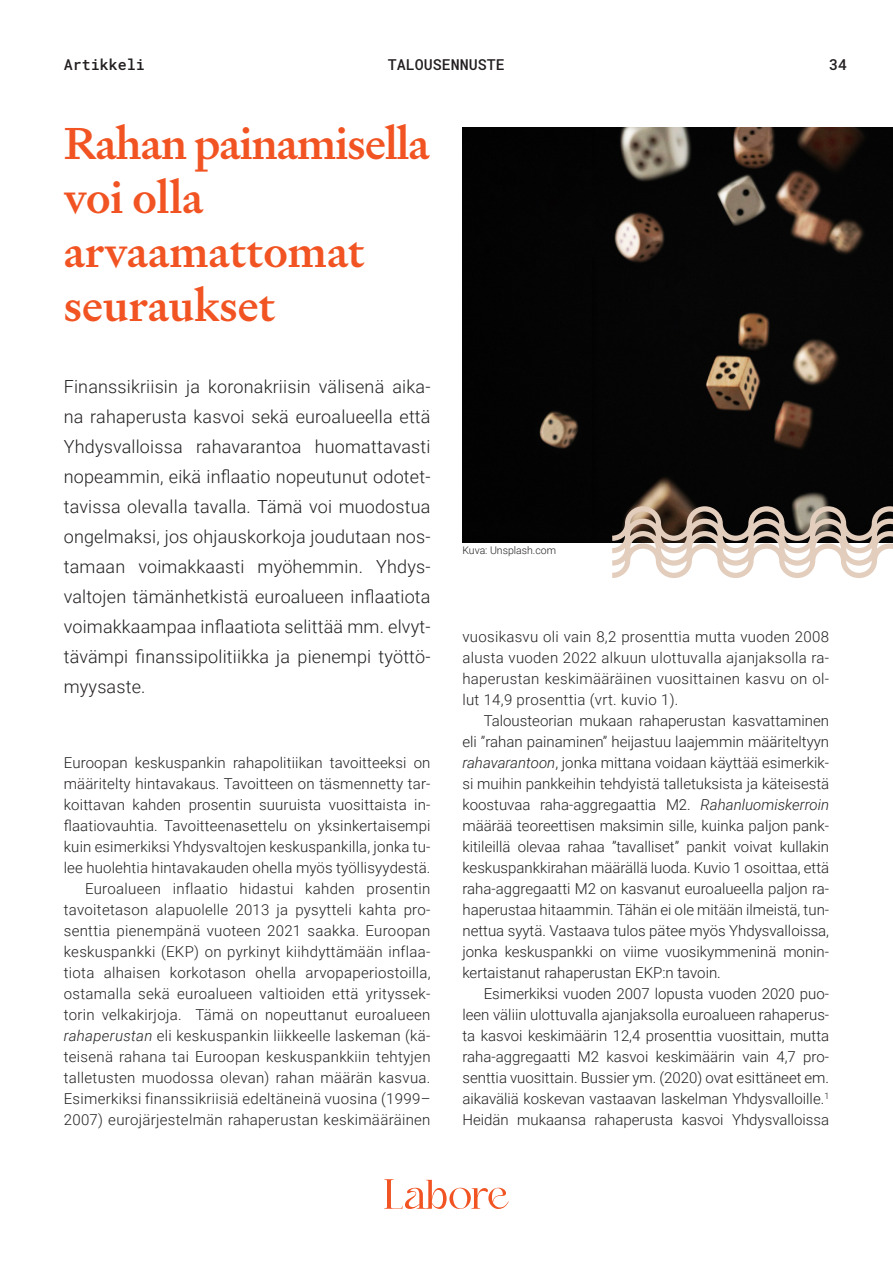
<style>
.page{position:relative;width:893px;height:1263px;background:#fff}
.page>*{position:absolute;margin:0;border:0;box-sizing:border-box;transform-origin:0 0}
.Otsikko{font:500 45px/54px "Signifier";color:#f15422}
.Ingressi{font:300 18px/30px "Roboto";letter-spacing:.01em;color:#231f20;text-align:justify}
.Leipis{font:300 15px/21px "Roboto";color:#231f20;text-align:justify}
.Leipis_ilman_sisenny{font:300 15px/21px "Roboto";letter-spacing:.01em;color:#231f20;text-align:justify}
.t1{font:500 15px "Roboto Mono";color:#231f20}
.Viite{font:300 10.5px "Roboto";color:#231f20}
.s1{font-style:italic}
</style>
<div class="page">
<svg style="left:384px;top:1179px;width:125px;height:30px"></svg>
<img style="left:462px;top:127px;width:431px;height:415px">
<svg style="left:607px;top:504px;width:286px;height:74px"></svg>
<p class="t1" style="left:64px;top:54px;width:82px">Artikkeli</p>
<p class="t1" style="left:388px;top:54px;width:118px">TALOUSENNUSTE</p>
<p class="t1" style="left:829px;top:54px;width:19px">34</p>
<p class="Otsikko" style="left:64px;top:117px;width:368px">Rahan painamisella voi olla arvaamattomat seuraukset</p>
<p class="Ingressi" style="left:64px;top:371px;width:368px">Finanssikriisin ja koronakriisin välisenä aika&shy;na rahaperusta kasvoi sekä euroalueella että Yhdysvalloissa rahavarantoa huomattavasti nopeammin, eikä inflaatio nopeutunut odotet&shy;tavissa olevalla tavalla. Tämä voi muodostua ongelmaksi, jos ohjauskorkoja joudutaan nos&shy;tamaan voimakkaasti myöhemmin. Yhdys&shy;valtojen tämänhetkistä euroalueen inflaatiota voimakkaampaa inflaatiota selittää mm. elvyt&shy;tävämpi finanssipolitiikka ja pienempi työttö&shy;myysaste.</p>
<p class="Leipis_ilman_sisenny" style="left:64px;top:752px;width:368px">Euroopan keskuspankin rahapolitiikan tavoitteeksi on määritelty hintavakaus. Tavoitteen on täsmennetty tar&shy;koittavan kahden prosentin suuruista vuosittaista in&shy;flaatiovauhtia. Tavoitteenasettelu on yksinkertaisempi kuin esimerkiksi Yhdysvaltojen keskuspankilla, jonka tu&shy;lee huolehtia hintavakauden ohella myös työllisyydestä.</p>
<p class="Leipis" style="left:64px;top:878px;width:368px;text-indent:21px">Euroalueen inflaatio hidastui kahden prosentin tavoitetason alapuolelle 2013 ja pysytteli kahta pro&shy;senttia pienempänä vuoteen 2021 saakka. Euroopan keskuspankki (EKP) on pyrkinyt kiihdyttämään inflaa&shy;tiota alhaisen korkotason ohella arvopaperiostoilla, ostamalla sekä euroalueen valtioiden että yrityssek&shy;torin velkakirjoja. Tämä on nopeuttanut euroalueen <span class="s1">rahaperustan</span> eli keskuspankin liikkeelle laskeman (kä&shy;teisenä rahana tai Euroopan keskuspankkiin tehtyjen talletusten muodossa olevan) rahan määrän kasvua.<br>Esimerkiksi finanssikriisiä edeltäneinä vuosina (1999– 2007) eurojärjestelmän rahaperustan keskimääräinen</p>
<p class="Viite" style="left:462px;top:543px;width:95px">Kuva: Unsplash.com</p>
<p class="Leipis" style="left:462px;top:626px;width:368px">vuosikasvu oli vain 8,2 prosenttia mutta vuoden 2008 alusta vuoden 2022 alkuun ulottuvalla ajanjaksolla ra&shy;haperustan keskimääräinen vuosittainen kasvu on ol&shy;lut 14,9 prosenttia (vrt. kuvio 1).</p>
<p class="Leipis" style="left:462px;top:710px;width:368px;text-indent:21px">Talousteorian mukaan rahaperustan kasvattaminen eli ”rahan painaminen” heijastuu laajemmin määriteltyyn <span class="s1">rahavarantoon</span>, jonka mittana voidaan käyttää esimerkik&shy;si muihin pankkeihin tehdyistä talletuksista ja käteisestä koostuvaa raha-aggregaattia M2. <span class="s1">Rahanluomiskerroin </span>määrää teoreettisen maksimin sille, kuinka paljon pank&shy;kitileillä olevaa rahaa ”tavalliset” pankit voivat kullakin keskuspankkirahan määrällä luoda. Kuvio 1 osoittaa, että raha-aggregaatti M2 on kasvanut euroalueella paljon ra&shy;haperustaa hitaammin. Tähän ei ole mitään ilmeistä, tun&shy;nettua syytä. Vastaava tulos pätee myös Yhdysvalloissa, jonka keskuspankki on viime vuosikymmeninä monin&shy;kertaistanut rahaperustan EKP:n tavoin.</p>
<p class="Leipis" style="left:462px;top:983px;width:368px;text-indent:21px">Esimerkiksi vuoden 2007 lopusta vuoden 2020 puo&shy;leen väliin ulottuvalla ajanjaksolla euroalueen rahaperus&shy;ta kasvoi keskimäärin 12,4 prosenttia vuosittain, mutta raha-aggregaatti M2 kasvoi keskimäärin vain 4,7 pro&shy;senttia vuosittain. Bussier ym. (2020) ovat esittäneet em. aikaväliä koskevan vastaavan laskelman Yhdysvalloille.<sup>1<br></sup>Heidän mukaansa rahaperusta kasvoi Yhdysvalloissa</p>
</div>
